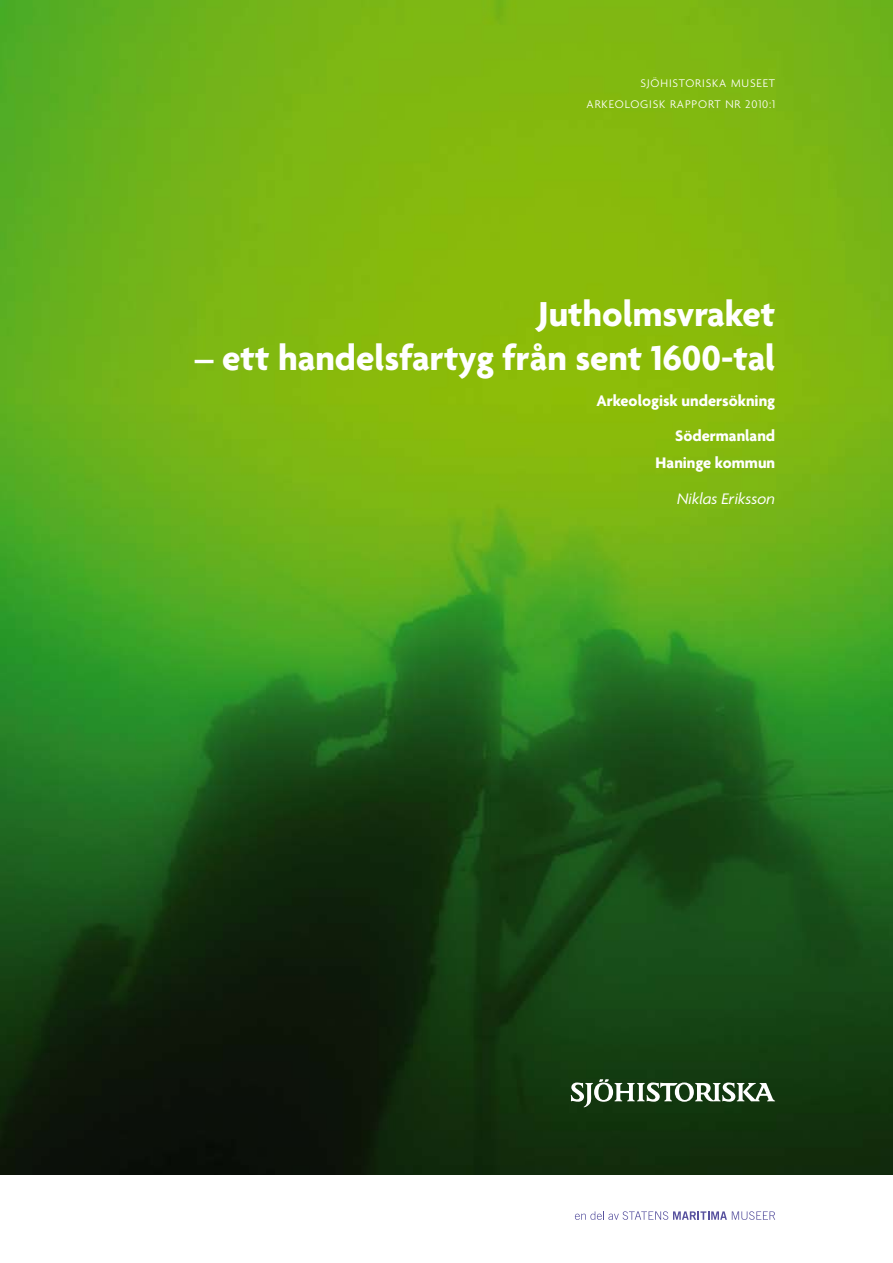
<style>
.page{position:relative;width:893px;height:1263px;background:#fff}
.page>*{position:absolute;margin:0;border:0;box-sizing:border-box;transform-origin:0 0}
.t1{font:700 37.5px "Agenda";color:#fff}
.t2{font:700 16.5px "Agenda";color:#fff}
.t3{font:italic 16.5px "Agenda";color:#fff}
.t4{font:300 12px/21px "Agenda";letter-spacing:.07em;color:#fff;text-align:right}
</style>
<div class="page">
<img style="left:0;top:0;width:893px;height:1175px">
<svg style="left:571px;top:1079px;width:204px;height:28px"></svg>
<svg style="left:575px;top:1211px;width:200px;height:9px"></svg>
<p class="t4" style="left:587px;top:72px;width:190px">SJÖHISTORISKA MUSEET<br>ARKEOLOGISK RAPPORT NR 2010:1</p>
<h1 class="t1" style="left:538px;top:291px;width:239px">Jutholmsvraket</h1>
<h1 class="t1" style="left:195px;top:335px;width:582px">– ett handelsfartyg från sent 1600-tal</h1>
<p class="t2" style="left:596px;top:390px;width:180px">Arkeologisk undersökning</p>
<p class="t2" style="left:675px;top:426px;width:102px">Södermanland</p>
<p class="t2" style="left:656px;top:453px;width:121px">Haninge kommun</p>
<p class="t3" style="left:677px;top:489px;width:100px">Niklas Eriksson</p>
</div>
